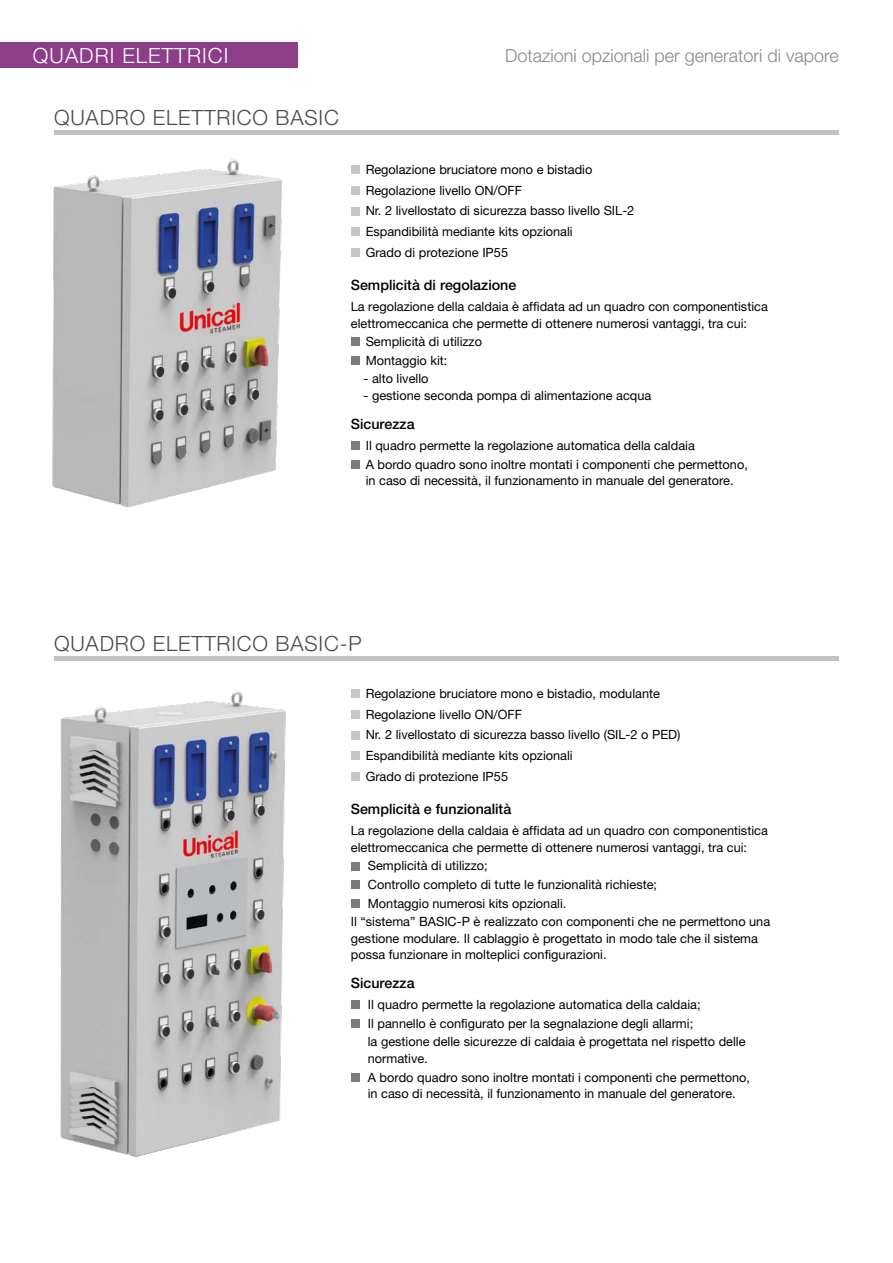
<style>
.page{position:relative;width:893px;height:1263px;background:#fff}
.page>*{position:absolute;margin:0;border:0;box-sizing:border-box;transform-origin:0 0}
.t1{font:300 21px "Helvetica Neue";letter-spacing:.04em;color:#4a4a49}
.t2{font:300 21px "Helvetica Neue";letter-spacing:.05em;color:#fff}
.t3{font:300 18px "Helvetica Neue";color:#878787}
.t4{font:500 14.25px "Helvetica Neue";color:#000}
.t5{font:12.75px/20.7px "Helvetica Neue";color:#000}
</style>
<div class="page">
<div style="left:0;top:42px;width:298px;height:26px;background:#8c3e89"></div>
<div style="left:351px;top:689px;width:8px;height:9px;background:#c6c6c6"></div>
<div style="left:351px;top:710px;width:8px;height:9px;background:#c6c6c6"></div>
<div style="left:351px;top:731px;width:8px;height:8px;background:#c6c6c6"></div>
<div style="left:351px;top:752px;width:8px;height:8px;background:#c6c6c6"></div>
<div style="left:351px;top:772px;width:8px;height:9px;background:#c6c6c6"></div>
<div style="left:351px;top:862px;width:8px;height:8px;background:#7c7b7b"></div>
<div style="left:351px;top:880px;width:8px;height:9px;background:#7c7b7b"></div>
<div style="left:351px;top:899px;width:8px;height:8px;background:#7c7b7b"></div>
<div style="left:351px;top:1001px;width:8px;height:8px;background:#7c7b7b"></div>
<div style="left:351px;top:1019px;width:8px;height:9px;background:#7c7b7b"></div>
<div style="left:351px;top:1073px;width:8px;height:8px;background:#7c7b7b"></div>
<hr style="left:54px;top:131px;width:785px;height:4px;background:#c2c2c2">
<hr style="left:54px;top:656px;width:785px;height:4px;background:#c2c2c2">
<div style="left:351px;top:165px;width:8px;height:9px;background:#c6c6c6"></div>
<div style="left:351px;top:186px;width:8px;height:8px;background:#c6c6c6"></div>
<div style="left:351px;top:207px;width:8px;height:8px;background:#c6c6c6"></div>
<div style="left:351px;top:227px;width:8px;height:9px;background:#c6c6c6"></div>
<div style="left:351px;top:248px;width:8px;height:9px;background:#c6c6c6"></div>
<div style="left:351px;top:338px;width:8px;height:8px;background:#7c7b7b"></div>
<div style="left:351px;top:356px;width:8px;height:9px;background:#7c7b7b"></div>
<div style="left:351px;top:441px;width:8px;height:9px;background:#7c7b7b"></div>
<div style="left:351px;top:460px;width:8px;height:9px;background:#7c7b7b"></div>
<img style="left:52px;top:158px;width:230px;height:350px">
<img style="left:60px;top:690px;width:226px;height:467px">
<h1 class="t2" style="left:33px;top:43px;width:197px">QUADRI ELETTRICI</h1>
<h2 class="t3" style="left:505px;top:45px;width:335px">Dotazioni opzionali per generatori di vapore</h2>
<h1 class="t1" style="left:54px;top:105px;width:286px">QUADRO ELETTRICO BASIC</h1>
<p class="t5" style="left:366px;top:159px;width:270px">Regolazione bruciatore mono e bistadio Regolazione livello ON/OFF<br>Nr. 2 livellostato di sicurezza basso livello SIL-2<br>Espandibilità mediante kits opzionali<br>Grado di protezione IP55</p>
<p class="t4" style="left:351px;top:277px;width:167px">Semplicità di regolazione</p>
<p class="t5" style="left:351px;top:298px;width:419px;line-height:16.5px">La regolazione della caldaia è affidata ad un quadro con componentistica elettromeccanica che permette di ottenere numerosi vantaggi, tra cui:</p>
<p class="t5" style="left:366px;top:332px;width:118px;line-height:18.6px">Semplicità di utilizzo<br>Montaggio kit:</p>
<p class="t5" style="left:364px;top:368px;width:66px">- alto livello</p>
<p class="t5" style="left:364px;top:385px;width:289px">- gestione seconda pompa di alimentazione acqua</p>
<p class="t4" style="left:351px;top:416px;width:65px">Sicurezza</p>
<p class="t5" style="left:366px;top:436px;width:384px;line-height:18.6px">Il quadro permette la regolazione automatica della caldaia<br>A bordo quadro sono inoltre montati i componenti che permettono,</p>
<p class="t5" style="left:366px;top:470px;width:369px">in caso di necessità, il funzionamento in manuale del generatore.</p>
<h1 class="t1" style="left:54px;top:630px;width:309px">QUADRO ELETTRICO BASIC-P</h1>
<p class="t5" style="left:366px;top:683px;width:316px">Regolazione bruciatore mono e bistadio, modulante Regolazione livello ON/OFF<br>Nr. 2 livellostato di sicurezza basso livello (SIL-2 o PED)<br>Espandibilità mediante kits opzionali<br>Grado di protezione IP55</p>
<p class="t4" style="left:351px;top:801px;width:162px">Semplicità e funzionalità</p>
<p class="t5" style="left:351px;top:822px;width:419px;line-height:16.5px">La regolazione della caldaia è affidata ad un quadro con componentistica elettromeccanica che permette di ottenere numerosi vantaggi, tra cui:</p>
<p class="t5" style="left:368px;top:855px;width:121px">Semplicità di utilizzo;</p>
<p class="t5" style="left:368px;top:874px;width:291px">Controllo completo di tutte le funzionalità richieste;</p>
<p class="t5" style="left:368px;top:892px;width:200px">Montaggio numerosi kits opzionali.</p>
<p class="t5" style="left:351px;top:911px;width:421px">Il “sistema” BASIC-P è realizzato con componenti che ne permettono una</p>
<p class="t5" style="left:351px;top:930px;width:409px;line-height:16.5px">gestione modulare. Il cablaggio è progettato in modo tale che il sistema possa funzionare in molteplici configurazioni.</p>
<p class="t4" style="left:351px;top:975px;width:65px">Sicurezza</p>
<p class="t5" style="left:368px;top:995px;width:379px;line-height:18.6px">Il quadro permette la regolazione automatica della caldaia;<br>Il pannello è configurato per la segnalazione degli allarmi;<br>la gestione delle sicurezze di caldaia è progettata nel rispetto delle</p>
<p class="t5" style="left:368px;top:1049px;width:384px;line-height:18.6px">normative.<br>A bordo quadro sono inoltre montati i componenti che permettono,</p>
<p class="t5" style="left:368px;top:1083px;width:369px">in caso di necessità, il funzionamento in manuale del generatore.</p>
</div>
